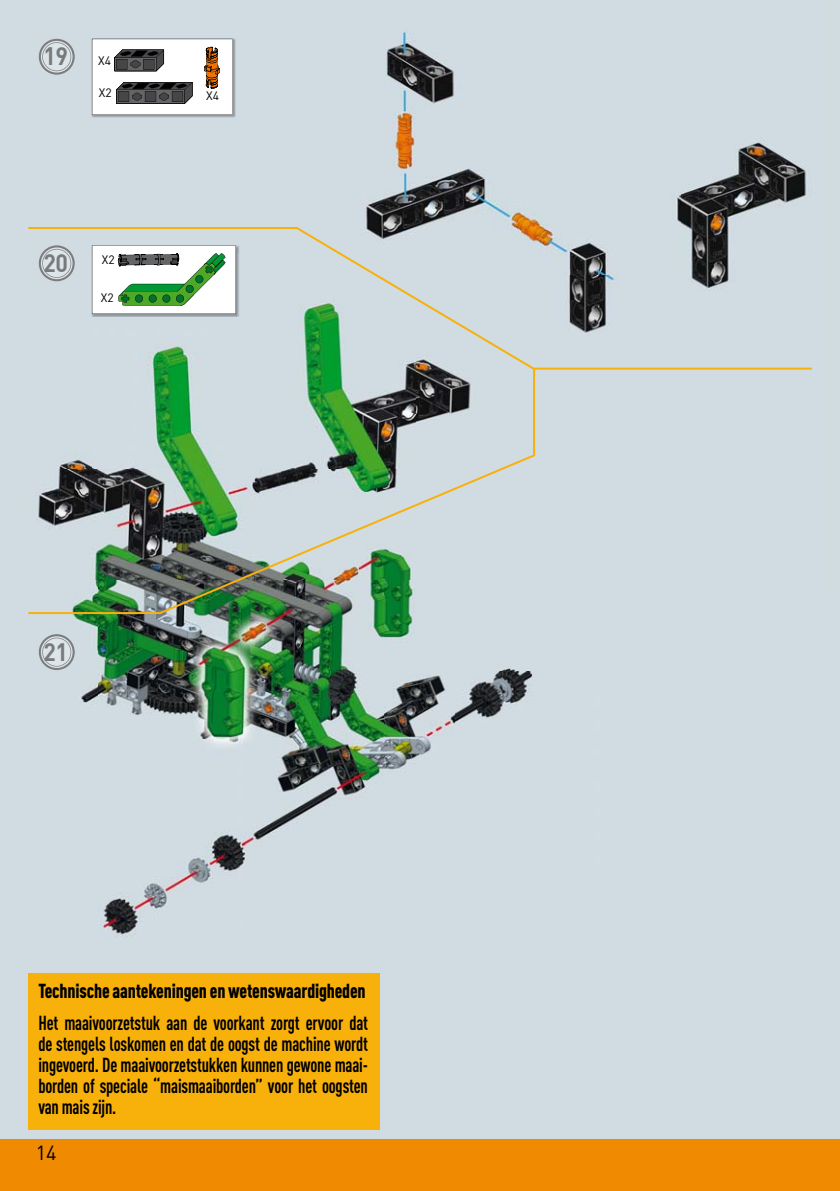
<style>
.page{position:relative;width:840px;height:1191px;background:#fff}
.page>*{position:absolute;margin:0;border:0;box-sizing:border-box;transform-origin:0 0}
.t1{font:24.8px "DIN Bold";color:#797a7c;scale:.93 1}
.t2{font:700 condensed 20px/21px "DIN Pro";letter-spacing:-.01em;color:#000;text-align:justify;scale:.88 1}
.t3{font:900 condensed 20px "DIN Pro";letter-spacing:-.01em;color:#000;scale:.92 1}
.t4{font:20px "DIN";color:#000}
.t5{font:12px "DIN";color:#000}
</style>
<div class="page">
<div style="left:0;top:0;width:839px;height:1191px;background:#d1dce2"></div>
<div style="left:0;top:1140px;width:839px;height:51px;background:#f08a00"></div>
<img style="left:366px;top:29px;width:315px;height:198px">
<img style="left:681px;top:137px;width:125px;height:90px">
<img style="left:28px;top:614px;width:71px;height:309px">
<img style="left:455px;top:668px;width:77px;height:54px">
<img style="left:99px;top:614px;width:285px;height:323px">
<img style="left:384px;top:614px;width:71px;height:156px">
<img style="left:92px;top:39px;width:143px;height:79px">
<svg style="left:92px;top:39px;width:140px;height:76px;background:#c3c0bd"></svg>
<svg style="left:39px;top:39px;width:36px;height:36px"></svg>
<svg style="left:39px;top:634px;width:36px;height:36px"></svg>
<div style="left:28px;top:973px;width:352px;height:157px;background:#f8b00a"></div>
<svg style="left:28px;top:227px;width:783px;height:143px"></svg>
<img style="left:28px;top:370px;width:506px;height:244px">
<p class="t1" style="left:44px;top:40px;width:28px">19</p>
<p class="t5" style="left:98px;top:53px;width:14px">X4</p>
<p class="t5" style="left:99px;top:85px;width:14px">X2</p>
<p class="t1" style="left:44px;top:247px;width:28px">20</p>
<p class="t5" style="left:102px;top:252px;width:14px">X2</p>
<p class="t5" style="left:101px;top:290px;width:14px">X2</p>
<p class="t5" style="left:206px;top:88px;width:14px">X4</p>
<p class="t1" style="left:44px;top:635px;width:28px">21</p>
<p class="t3" style="left:38px;top:983px;width:357px">Technische aantekeningen en wetenswaardigheden</p>
<p class="t2" style="left:38px;top:1014px;width:376px">Het maaivoorzetstuk aan de voorkant zorgt ervoor dat de stengels loskomen en dat de oogst de machine wordt ingevoerd. De maaivoorzetstukken kunnen gewone maai&shy;borden of speciale “maismaaiborden” voor het oogsten van mais zijn.</p>
<p class="t4" style="left:36px;top:1140px;width:22px">14</p>
</div>
